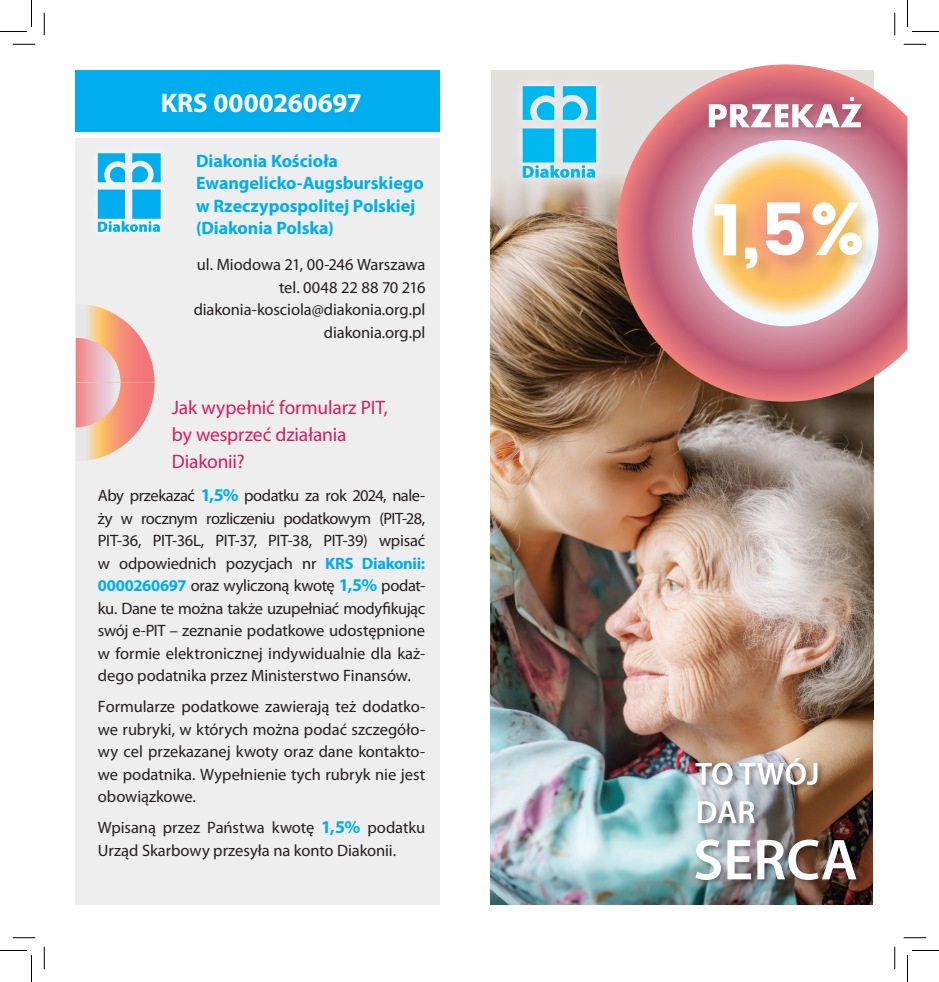
<style>
.page{position:relative;width:939px;height:982px;background:#fff}
.page>*{position:absolute;margin:0;border:0;box-sizing:border-box;transform-origin:0 0}
.t1{font:700 27px "Myriad Pro";color:#fff}
.t2{font:19.5px/27px "Myriad Pro";letter-spacing:-.01em;color:#d81b59}
.t3{font:700 18px/22.5px "Myriad Pro";letter-spacing:-.005em;color:#00aeef}
.t4{font:16.5px/22.5px "Myriad Pro";letter-spacing:-.005em;color:#231f20;text-align:justify}
.s1{font-weight:700;font-size:18px;color:#00aeef}
.s2{font-weight:700;color:#00aeef}
</style>
<div class="page">
<div style="left:76px;top:408px;width:364px;height:496px;background:#eeeeef"></div>
<div style="left:76px;top:138px;width:364px;height:299px;background:#eeeeef"></div>
<div style="left:76px;top:71px;width:364px;height:61px;background:#00aeef"></div>
<img style="left:491px;top:159px;width:382px;height:745px">
<svg style="left:98px;top:153px;width:63px;height:79px"></svg>
<div style="left:513px;top:76px;width:93px;height:111px;background:#fff;opacity:.75"></div>
<svg style="left:523px;top:86px;width:73px;height:92px;background:#53c9ec"></svg>
<div style="left:694px;top:756px;width:169px;height:131px;background:#060101;opacity:.38"></div>
<img style="left:695px;top:839px;width:161px;height:40px">
<svg style="left:698px;top:801px;width:57px;height:22px"></svg>
<svg style="left:695px;top:758px;width:122px;height:26px"></svg>
<svg style="left:617px;top:64px;width:290px;height:337px;background:#c9808a"></svg>
<svg style="left:692px;top:140px;width:186px;height:186px"></svg>
<div style="left:704px;top:92px;width:168px;height:46px;background:#000e23;opacity:.21"></div>
<svg style="left:709px;top:97px;width:153px;height:30px"></svg>
<div style="left:717px;top:205px;width:163px;height:82px;background:#231f20;opacity:.09"></div>
<svg style="left:812px;top:202px;width:50px;height:53px"></svg>
<svg style="left:714px;top:202px;width:90px;height:67px"></svg>
<svg style="left:76px;top:304px;width:79px;height:157px"></svg>
<svg style="left:13px;top:44px;width:22px;height:1px"></svg>
<svg style="left:904px;top:44px;width:22px;height:1px"></svg>
<svg style="left:13px;top:937px;width:22px;height:1px"></svg>
<svg style="left:904px;top:937px;width:22px;height:1px"></svg>
<svg style="left:44px;top:13px;width:1px;height:22px"></svg>
<svg style="left:44px;top:946px;width:1px;height:23px"></svg>
<svg style="left:894px;top:13px;width:1px;height:22px"></svg>
<svg style="left:894px;top:946px;width:1px;height:23px"></svg>
<svg style="left:0;top:0;width:32px;height:32px"></svg>
<svg style="left:0;top:950px;width:32px;height:31px"></svg>
<svg style="left:907px;top:0;width:32px;height:32px"></svg>
<svg style="left:907px;top:950px;width:32px;height:31px"></svg>
<h1 class="t1" style="left:161px;top:85px;width:203px">KRS 0000260697</h1>
<p class="t3" style="left:196px;top:149px;width:229px">Diakonia Kościoła<br>Ewangelicko-Augsburskiego w Rzeczypospolitej Polskiej (Diakonia Polska)</p>
<p class="t4" style="left:194px;top:253px;width:233px;text-align:right">ul. Miodowa 21, 00-246 Warszawa tel. 0048 22 88 70 216 diakonia-kosciola@diakonia.org.pl diakonia.org.pl</p>
<p class="t2" style="left:172px;top:393px;width:217px">Jak wypełnić formularz PIT, by wesprzeć działania<br>Diakonii?</p>
<p class="t4" style="left:98px;top:484px;width:329px">Aby przekazać <span class="s1">1,5%</span> podatku za rok 2024, nale&shy;ży w rocznym rozliczeniu podatkowym (PIT-28, PIT-36, PIT-36L, PIT-37, PIT-38, PIT-39) wpisać w odpowiednich pozycjach nr <span class="s2">KRS Diakonii:<br>0000260697</span> oraz wyliczoną kwotę <span class="s1">1,5%</span> podat&shy;ku. Dane te można także uzupełniać modyfikując swój e-PIT – zeznanie podatkowe udostępnione w formie elektronicznej indywidualnie dla każ&shy;dego podatnika przez Ministerstwo Finansów.</p>
<p class="t4" style="left:98px;top:695px;width:329px">Formularze podatkowe zawierają też dodatko&shy;we rubryki, w których można podać szczegóło&shy;wy cel przekazanej kwoty oraz dane kontakto&shy;we podatnika. Wypełnienie tych rubryk nie jest obowiązkowe.</p>
<p class="t4" style="left:98px;top:816px;width:329px">Wpisaną przez Państwa kwotę <span class="s1">1,5%</span> podatku<br>Urząd Skarbowy przesyła na konto Diakonii.</p>
</div>
